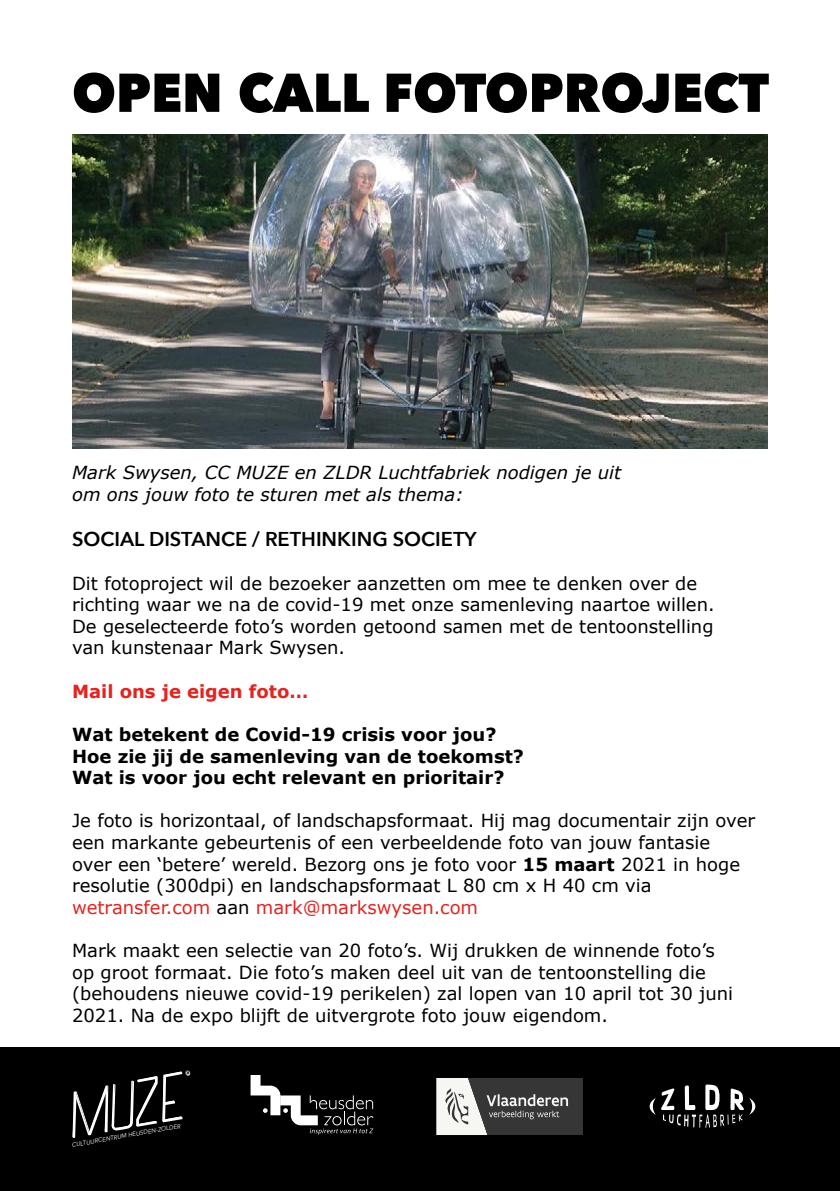
<style>
.page{position:relative;width:840px;height:1191px;background:#fff}
.page>*{position:absolute;margin:0;border:0;box-sizing:border-box;transform-origin:0 0}
.t1{font:800 54px "Avenir Next";color:#000;scale:.95 1}
.t2{font:600 20px "Avenir Next";color:#000}
.t3{font:18px/21.6px "Verdana";color:#000}
.t4{font:700 18px/21.6px "Verdana";color:#000}
.t5{font:italic 18px/21.6px "Verdana";color:#000}
.t6{font:700 18px "Verdana";color:#e5231f}
.t7{font:italic 6px "Avenir Next";color:#fff}
.s1{font-weight:700}
.s2{color:#e5231f}
</style>
<div class="page">
<div style="left:0;top:1048px;width:839px;height:143px;background:#000"></div>
<svg style="left:250px;top:1075px;width:123px;height:59px"></svg>
<svg style="left:649px;top:1084px;width:105px;height:43px"></svg>
<svg style="left:436px;top:1078px;width:146px;height:57px;background:#737372"></svg>
<svg style="left:72px;top:1070px;width:118px;height:68px"></svg>
<img style="left:72px;top:135px;width:695px;height:313px">
<h1 class="t1" style="left:72px;top:59px;width:734px">OPEN CALL FOTOPROJECT</h1>
<p class="t5" style="left:72px;top:461px;width:550px">Mark Swysen, CC MUZE en ZLDR Luchtfabriek nodigen je uit om ons jouw foto te sturen met als thema:</p>
<p class="t2" style="left:72px;top:522px;width:406px">SOCIAL DISTANCE / RETHINKING SOCIETY</p>
<p class="t3" style="left:72px;top:572px;width:643px">Dit fotoproject wil de bezoeker aanzetten om mee te denken over de richting waar we na de covid-19 met onze samenleving naartoe willen.<br>De geselecteerde foto’s worden getoond samen met de tentoonstelling van kunstenaar Mark Swysen.</p>
<p class="t6" style="left:72px;top:678px;width:237px">Mail ons je eigen foto…</p>
<p class="t4" style="left:72px;top:723px;width:453px">Wat betekent de Covid-19 crisis voor jou?<br>Hoe zie jij de samenleving van de toekomst?<br>Wat is voor jou echt relevant en prioritair?</p>
<p class="t3" style="left:72px;top:809px;width:684px">Je foto is horizontaal, of landschapsformaat. Hij mag documentair zijn over een markante gebeurtenis of een verbeeldende foto van jouw fantasie<br>over een ‘betere’ wereld. Bezorg ons je foto voor <span class="s1">15 maart</span> 2021 in hoge resolutie (300dpi) en landschapsformaat L 80 cm x H 40 cm via <span class="s2">wetransfer.com</span> aan <span class="s2">mark@markswysen.com</span></p>
<p class="t3" style="left:72px;top:939px;width:662px">Mark maakt een selectie van 20 foto’s. Wij drukken de winnende foto’s op groot formaat. Die foto’s maken deel uit van de tentoonstelling die (behoudens nieuwe covid-19 perikelen) zal lopen van 10 april tot 30 juni 2021. Na de expo blijft de uitvergrote foto jouw eigendom.</p>
<p class="t7" style="left:71px;top:1140px;width:112px;rotate:-10deg">CULTUURCENTRUM HEUSDEN-ZOLDER</p>
</div>
